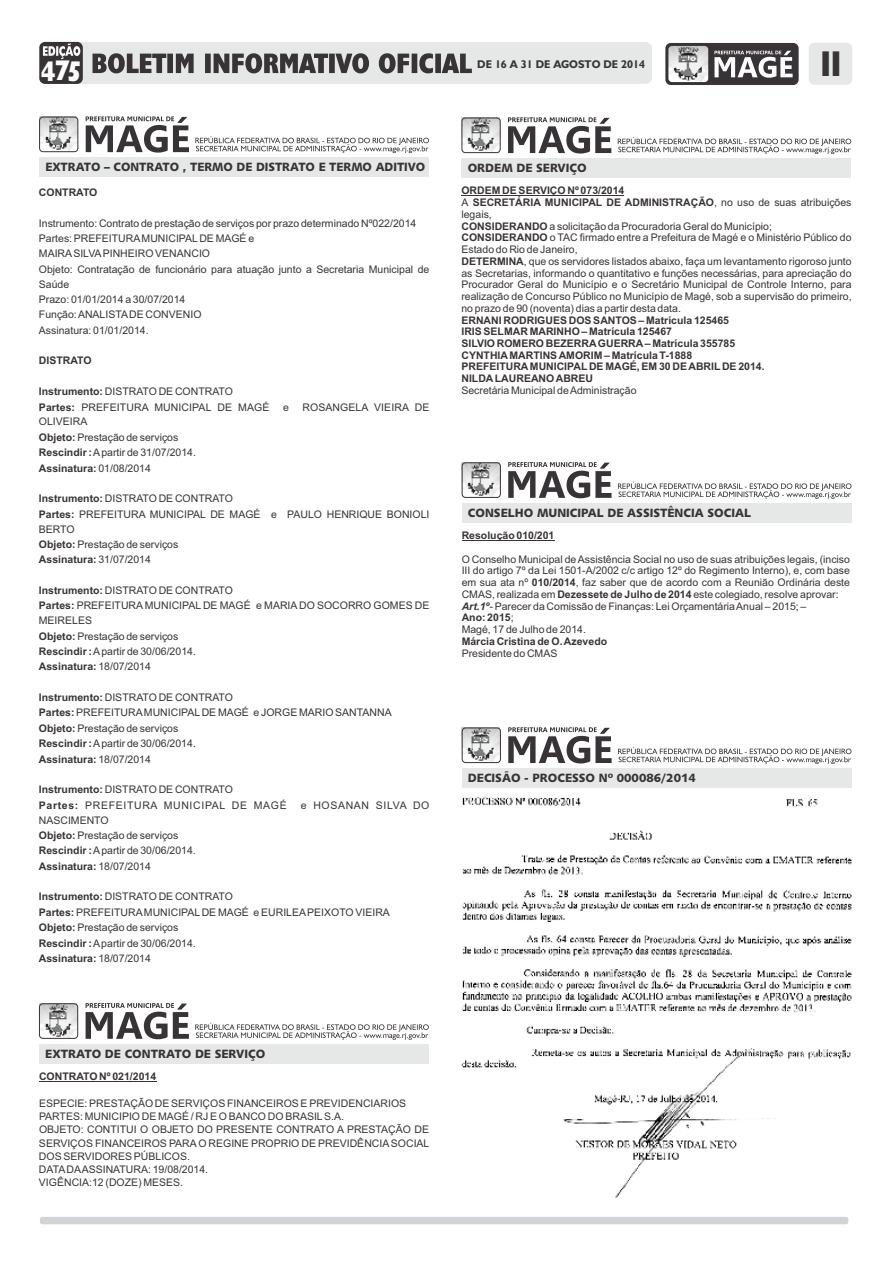
<style>
.page{position:relative;width:893px;height:1263px;background:#fff}
.page>*{position:absolute;margin:0;border:0;box-sizing:border-box;transform-origin:0 0}
.t1{font:700 condensed 36px "Humanist 521 BT Xtra";color:#383336}
.t2{font:800 28.65px "Humanist 521 BT";color:#fff;scale:.78 1}
.t3{font:12px "Humanist 531 BT Black A";color:#383336}
.t4{font:700 11.25px "Humanist 521 BT";color:#383336}
.t5{font:10.5px/15.3px "Arial";color:#383336}
.t6{font:700 10.5px/11.7px "Arial";color:#383336}
.t7{font:10.5px/15.3px "Arial";letter-spacing:.06em;color:#383336}
.s1{font-weight:700}
.s2{font-weight:700;font-style:italic}
.s3{font-style:italic}
</style>
<div class="page">
<div style="left:40px;top:1217px;width:808px;height:7px;background:#d1d4d6;border-radius:2px"></div>
<svg style="left:665px;top:43px;width:134px;height:42px"></svg>
<div style="left:809px;top:43px;width:43px;height:42px;background:#e6e8e8;border-radius:6px"></div>
<div style="left:39px;top:157px;width:390px;height:20px;background:#e6e8e8"></div>
<img style="left:39px;top:117px;width:39px;height:35px">
<svg style="left:86px;top:116px;width:103px;height:37px"></svg>
<svg style="left:195px;top:136px;width:234px;height:17px"></svg>
<div style="left:39px;top:117px;width:39px;height:35px;border:1px solid #383336;border-radius:3px"></div>
<div style="left:39px;top:1044px;width:390px;height:19px;background:#e6e8e8"></div>
<div style="left:461px;top:158px;width:390px;height:20px;background:#e6e8e8"></div>
<div style="left:462px;top:503px;width:389px;height:20px;background:#e6e8e8"></div>
<div style="left:462px;top:768px;width:389px;height:20px;background:#e6e8e8"></div>
<img style="left:39px;top:1004px;width:39px;height:34px">
<img style="left:462px;top:118px;width:38px;height:35px">
<img style="left:462px;top:463px;width:38px;height:35px">
<img style="left:462px;top:728px;width:38px;height:35px">
<svg style="left:86px;top:1003px;width:103px;height:36px"></svg>
<svg style="left:508px;top:117px;width:103px;height:37px"></svg>
<svg style="left:508px;top:462px;width:104px;height:36px"></svg>
<svg style="left:508px;top:727px;width:104px;height:36px"></svg>
<svg style="left:195px;top:1022px;width:234px;height:18px"></svg>
<svg style="left:618px;top:137px;width:233px;height:17px"></svg>
<svg style="left:618px;top:482px;width:233px;height:17px"></svg>
<svg style="left:618px;top:747px;width:233px;height:17px"></svg>
<div style="left:39px;top:1003px;width:39px;height:36px;border:1px solid #383336;border-radius:3px"></div>
<div style="left:461px;top:118px;width:40px;height:35px;border:1px solid #383336;border-radius:3px"></div>
<div style="left:462px;top:462px;width:39px;height:36px;border:1px solid #383336;border-radius:3px"></div>
<div style="left:462px;top:727px;width:39px;height:36px;border:1px solid #383336;border-radius:3px"></div>
<hr style="left:39px;top:1081px;width:117px;height:1px;background:#383336">
<hr style="left:461px;top:195px;width:163px;height:1px;background:#383336">
<hr style="left:462px;top:540px;width:92px;height:1px;background:#383336">
<img style="left:461px;top:796px;width:391px;height:402px">
<div style="left:68px;top:42px;width:584px;height:42px;background:#e6e8e8;border-radius:6px"></div>
<svg style="left:93px;top:53px;width:379px;height:20px"></svg>
<div style="left:39px;top:42px;width:44px;height:42px;background:#383336;border-radius:6px"></div>
<svg style="left:43px;top:43px;width:37px;height:16px"></svg>
<h2 class="t2" style="left:41px;top:59px;width:53px">475</h2>
<p class="t4" style="left:477px;top:59px;width:169px">DE 16 A 31 DE AGOSTO DE 2014</p>
<h1 class="t1" style="left:820px;top:49px;width:23px">11</h1>
<p class="t3" style="left:45px;top:162px;width:381px">EXTRATO – CONTRATO , TERMO DE DISTRATO E TERMO ADITIVO</p>
<p class="t6" style="left:39px;top:187px;width:60px">CONTRATO</p>
<p class="t5" style="left:39px;top:216px;width:392px">Instrumento: Contrato de prestação de serviços por prazo determinado Nº022/2014<br>Partes: PREFEITURAMUNICIPALDE MAGÉ e<br>MAIRASILVAPINHEIRO VENANCIO<br>Objeto: Contratação de funcionário para atuação junto a Secretaria Municipal de Saúde<br>Prazo: 01/01/2014 a 30/07/2014<br>Função: ANALISTADE CONVENIO<br>Assinatura: 01/01/2014.</p>
<p class="t6" style="left:39px;top:356px;width:54px">DISTRATO</p>
<p class="t5" style="left:39px;top:385px;width:232px"><span class="s1">Instrumento:</span> DISTRATO DE CONTRATO<br><span class="s1">Partes:</span> PREFEITURA MUNICIPAL DE MAGÉ</p>
<p class="t5" style="left:283px;top:400px;width:7px">e</p>
<p class="t5" style="left:302px;top:400px;width:129px">ROSANGELA VIEIRA DE</p>
<p class="t5" style="left:39px;top:415px;width:159px">OLIVEIRA<br><span class="s1">Objeto:</span> Prestação de serviços<br><span class="s1">Rescindir :</span>Apartir de 31/07/2014.<br><span class="s1">Assinatura:</span> 01/08/2014</p>
<p class="t5" style="left:39px;top:492px;width:392px"><span class="s1">Instrumento:</span> DISTRATO DE CONTRATO<br><span class="s1">Partes:</span> PREFEITURA MUNICIPAL DE MAGÉ e PAULO HENRIQUE BONIOLI<br>BERTO<br><span class="s1">Objeto:</span> Prestação de serviços<br><span class="s1">Assinatura:</span> 31/07/2014</p>
<p class="t5" style="left:39px;top:584px;width:392px"><span class="s1">Instrumento:</span> DISTRATO DE CONTRATO<br><span class="s1">Partes:</span> PREFEITURA MUNICIPAL DE MAGÉ e MARIA DO SOCORRO GOMES DE MEIRELES<br><span class="s1">Objeto:</span> Prestação de serviços<br><span class="s1">Rescindir :</span>Apartir de 30/06/2014.<br><span class="s1">Assinatura:</span> 18/07/2014</p>
<p class="t5" style="left:39px;top:691px;width:354px"><span class="s1">Instrumento:</span> DISTRATO DE CONTRATO<br><span class="s1">Partes:</span> PREFEITURAMUNICIPALDE MAGÉ e JORGE MARIO SANTANNA <span class="s1">Objeto:</span> Prestação de serviços<br><span class="s1">Rescindir :</span>Apartir de 30/06/2014.<br><span class="s1">Assinatura:</span> 18/07/2014</p>
<p class="t7" style="left:39px;top:783px;width:249px"><span class="s1">Instrumento:</span> DISTRATO DE CONTRATO<br><span class="s1">Partes:</span> PREFEITURA MUNICIPAL DE MAGÉ</p>
<p class="t7" style="left:301px;top:798px;width:130px">e HOSANAN SILVA DO</p>
<p class="t5" style="left:39px;top:813px;width:159px">NASCIMENTO<br><span class="s1">Objeto:</span> Prestação de serviços<br><span class="s1">Rescindir :</span>Apartir de 30/06/2014.<br><span class="s1">Assinatura:</span> 18/07/2014</p>
<p class="t5" style="left:39px;top:890px;width:353px"><span class="s1">Instrumento:</span> DISTRATO DE CONTRATO<br><span class="s1">Partes:</span> PREFEITURAMUNICIPALDE MAGÉ e EURILEAPEIXOTO VIEIRA <span class="s1">Objeto:</span> Prestação de serviços<br><span class="s1">Rescindir :</span>Apartir de 30/06/2014.<br><span class="s1">Assinatura:</span> 18/07/2014</p>
<p class="t3" style="left:468px;top:163px;width:120px">ORDEM DE SERVIÇO</p>
<p class="t5" style="left:461px;top:186px;width:392px;line-height:11.7px"><span class="s1">ORDEM DE SERVIÇO Nº 073/2014<br></span>A <span class="s1">SECRETÁRIA MUNICIPAL DE ADMINISTRAÇÃO</span>, no uso de suas atribuições legais,<br><span class="s1">CONSIDERANDO</span> a solicitação da Procuradoria Geral do Município; <span class="s1">CONSIDERANDO</span> o TAC firmado entre a Prefeitura de Magé e o Ministério Público do Estado do Rio de Janeiro,<br><span class="s1">DETERMINA</span>, que os servidores listados abaixo, faça um levantamento rigoroso junto as Secretarias, informando o quantitativo e funções necessárias, para apreciação do Procurador Geral do Município e o Secretário Municipal de Controle Interno, para realização de Concurso Público no Município de Magé, sob a supervisão do primeiro, no prazo de 90 (noventa) dias a partir desta data.</p>
<p class="t6" style="left:461px;top:315px;width:305px">ERNANI RODRIGUES DOS SANTOS – Matrícula 125465<br>IRIS SELMAR MARINHO – Matrícula 125467<br>SILVIO ROMERO BEZERRAGUERRA– Matrícula 355785<br>CYNTHIAMARTINS AMORIM – Matrícula T-1888<br>PREFEITURAMUNICIPAL DE MAGÉ, EM 30 DE ABRIL DE 2014.<br>NILDALAUREANO ABREU</p>
<p class="t5" style="left:461px;top:384px;width:177px">Secretária Municipal de Administração</p>
<p class="t3" style="left:468px;top:508px;width:285px">CONSELHO MUNICIPAL DE ASSISTÊNCIA SOCIAL</p>
<p class="t6" style="left:462px;top:531px;width:94px">Resolução 010/201</p>
<p class="t5" style="left:462px;top:554px;width:390px;line-height:11.7px">O Conselho Municipal de Assistência Social no uso de suas atribuições legais, (inciso III do artigo 7º da Lei 1501-A/2002 c/c artigo 12º do Regimento Interno), e, com base em sua ata nº <span class="s1">010/2014</span>, faz saber que de acordo com a Reunião Ordinária deste CMAS, realizada em <span class="s1">Dezessete de Julho de 2014</span> este colegiado, resolve aprovar:<br><span class="s2">Art.1º</span><span class="s3">-</span> Parecer da Comissão de Finanças: Lei Orçamentária Anual – 2015; –<br><span class="s1">Ano: 2015</span>;<br>Magé, 17 de Julho de 2014.</p>
<p class="t6" style="left:462px;top:636px;width:147px">Márcia Cristina de O. Azevedo</p>
<p class="t5" style="left:462px;top:646px;width:97px">Presidente do CMAS</p>
<p class="t3" style="left:468px;top:773px;width:229px">DECISÃO - PROCESSO Nº 000086/2014</p>
<p class="t3" style="left:45px;top:1049px;width:221px">EXTRATO DE CONTRATO DE SERVIÇO</p>
<p class="t6" style="left:39px;top:1072px;width:119px">CONTRATO Nº 021/2014</p>
<p class="t5" style="left:39px;top:1097px;width:392px;line-height:13.2px">ESPECIE: PRESTAÇÃO DE SERVIÇOS FINANCEIROS E PREVIDENCIARIOS PARTES: MUNICIPIO DE MAGÉ / RJ E O BANCO DO BRASILS.A.<br>OBJETO: CONTITUI O OBJETO DO PRESENTE CONTRATO A PRESTAÇÃO DE SERVIÇOS FINANCEIROS PARAO REGINE PROPRIO DE PREVIDÊNCIASOCIAL DOS SERVIDORES PÚBLICOS.<br>DATADAASSINATURA: 19/08/2014.<br>VIGÊNCIA:12 (DOZE) MESES.</p>
</div>
